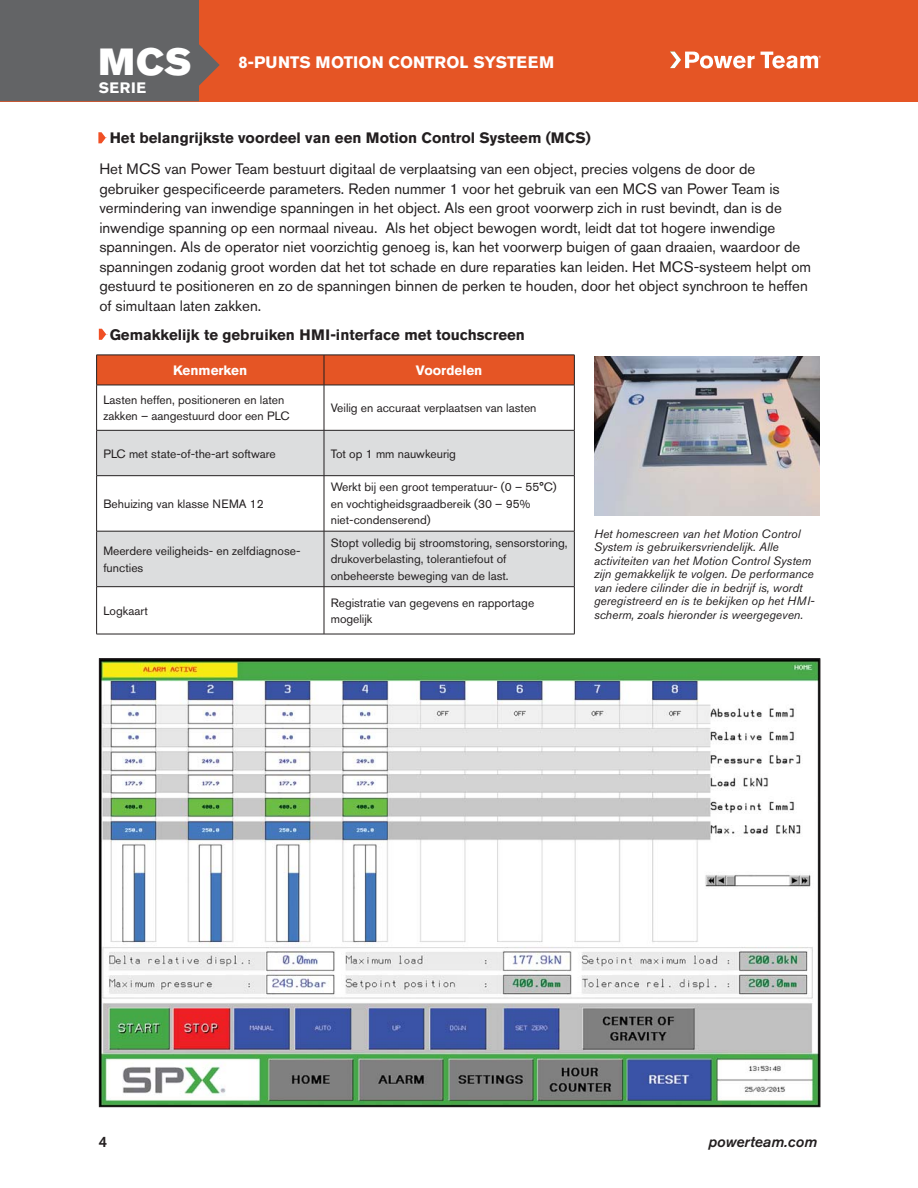
<style>
.page{position:relative;width:918px;height:1188px;background:#fff}
.page>*{position:absolute;margin:0;border:0;box-sizing:border-box;transform-origin:0 0}
.t1{font:37.5px "Akzidenz Grotesk BE Super";color:#fff}
.t2{font:700 16.5px "Akzidenz Grotesk BE";color:#fff}
.t3{font:15px/19.5px "Akzidenz Grotesk BE";color:#231f20}
.t4{font:700 15px "Akzidenz Grotesk BE";color:#231f20}
.t5{font:italic 500 15px "Akzidenz Grotesk BE";color:#231f20}
.t6{font:700 15px "Akzidenz Grotesk BE";letter-spacing:.04em;color:#fff}
.t7{font:500 15px "Akzidenz Grotesk BE";color:#231f20}
.t8{font:700 13.5px "Akzidenz Grotesk BE";color:#fff}
.t9{font:12px/16.5px "Akzidenz Grotesk BE";color:#231f20}
.t10{font:italic 12px/13.5px "Akzidenz Grotesk BE";color:#231f20}
</style>
<div class="page">
<div style="left:0;top:0;width:918px;height:101px;background:#e55525"></div>
<svg style="left:0;top:0;width:220px;height:101px;background:#6c6261"></svg>
<svg style="left:670px;top:52px;width:85px;height:17px"></svg>
<svg style="left:761px;top:52px;width:60px;height:17px"></svg>
<svg style="left:98px;top:132px;width:8px;height:11px"></svg>
<div style="left:97px;top:356px;width:477px;height:29px;background:#e55525"></div>
<svg style="left:97px;top:386px;width:477px;height:248px"></svg>
<svg style="left:97px;top:431px;width:477px;height:155px;fill:#dcddde"></svg>
<hr style="left:96px;top:431px;width:1px;height:44px;background:#231f20">
<hr style="left:574px;top:431px;width:1px;height:44px;background:#231f20">
<hr style="left:96px;top:531px;width:1px;height:55px;background:#231f20">
<hr style="left:574px;top:531px;width:1px;height:55px;background:#231f20">
<hr style="left:96px;top:355px;width:228px;height:1px;background:#231f20">
<hr style="left:96px;top:355px;width:1px;height:30px;background:#231f20">
<hr style="left:324px;top:355px;width:251px;height:1px;background:#231f20">
<hr style="left:324px;top:355px;width:1px;height:30px;background:#231f20">
<hr style="left:574px;top:355px;width:1px;height:30px;background:#231f20">
<hr style="left:96px;top:385px;width:228px;height:1px;background:#231f20">
<hr style="left:96px;top:385px;width:1px;height:45px;background:#231f20">
<hr style="left:324px;top:385px;width:251px;height:1px;background:#231f20">
<hr style="left:574px;top:385px;width:1px;height:45px;background:#231f20">
<hr style="left:96px;top:430px;width:479px;height:1px;background:#231f20">
<hr style="left:324px;top:385px;width:1px;height:45px;background:#231f20">
<hr style="left:96px;top:475px;width:228px;height:1px;background:#231f20">
<hr style="left:96px;top:476px;width:1px;height:55px;background:#231f20">
<hr style="left:324px;top:475px;width:251px;height:1px;background:#231f20">
<hr style="left:574px;top:476px;width:1px;height:55px;background:#231f20">
<hr style="left:96px;top:531px;width:479px;height:1px;background:#231f20">
<hr style="left:96px;top:586px;width:228px;height:1px;background:#231f20">
<hr style="left:96px;top:587px;width:1px;height:47px;background:#231f20">
<hr style="left:324px;top:586px;width:251px;height:1px;background:#231f20">
<hr style="left:574px;top:587px;width:1px;height:47px;background:#231f20">
<hr style="left:96px;top:634px;width:479px;height:1px;background:#231f20">
<hr style="left:324px;top:431px;width:1px;height:44px;background:#231f20">
<hr style="left:324px;top:476px;width:1px;height:55px;background:#231f20">
<hr style="left:324px;top:531px;width:1px;height:55px;background:#231f20">
<hr style="left:324px;top:587px;width:1px;height:47px;background:#231f20">
<img style="left:101px;top:661px;width:717px;height:444px">
<img style="left:594px;top:356px;width:226px;height:159px">
<svg style="left:99px;top:329px;width:7px;height:11px"></svg>
<h1 class="t1" style="left:99px;top:48px;width:94px">MCS</h1>
<p class="t6" style="left:99px;top:82px;width:49px">SERIE</p>
<p class="t2" style="left:239px;top:56px;width:317px">8-PUNTS MOTION CONTROL SYSTEEM</p>
<p class="t4" style="left:110px;top:133px;width:483px">Het belangrijkste voordeel van een Motion Control Systeem (MCS)</p>
<p class="t3" style="left:99px;top:161px;width:713px">Het MCS van Power Team bestuurt digitaal de verplaatsing van een object, precies volgens de door de gebruiker gespecificeerde parameters. Reden nummer 1 voor het gebruik van een MCS van Power Team is vermindering van inwendige spanningen in het object. Als een groot voorwerp zich in rust bevindt, dan is de inwendige spanning op een normaal niveau. Als het object bewogen wordt, leidt dat tot hogere inwendige spanningen. Als de operator niet voorzichtig genoeg is, kan het voorwerp buigen of gaan draaien, waardoor de spanningen zodanig groot worden dat het tot schade en dure reparaties kan leiden. Het MCS-systeem helpt om gestuurd te positioneren en zo de spanningen binnen de perken te houden, door het object synchroon te heffen of simultaan laten zakken.</p>
<p class="t4" style="left:110px;top:329px;width:417px">Gemakkelijk te gebruiken HMI-interface met touchscreen</p>
<p class="t8" style="left:173px;top:365px;width:75px">Kenmerken</p>
<p class="t8" style="left:416px;top:365px;width:68px">Voordelen</p>
<p class="t9" style="left:103px;top:393px;width:188px">Lasten heffen, positioneren en laten zakken – aangestuurd door een PLC</p>
<p class="t9" style="left:331px;top:401px;width:207px">Veilig en accuraat verplaatsen van lasten</p>
<p class="t9" style="left:103px;top:446px;width:174px">PLC met state-of-the-art software</p>
<p class="t9" style="left:331px;top:446px;width:127px">Tot op 1 mm nauwkeurig</p>
<p class="t9" style="left:103px;top:497px;width:162px">Behuizing van klasse NEMA 12</p>
<p class="t9" style="left:331px;top:480px;width:227px">Werkt bij een groot temperatuur- (0 – 55°C) en vochtigheidsgraadbereik (30 – 95% niet-condenserend)</p>
<p class="t9" style="left:103px;top:544px;width:199px">Meerdere veiligheids- en zelfdiagnose&shy;functies</p>
<p class="t9" style="left:331px;top:536px;width:238px">Stopt volledig bij stroomstoring, sensorstoring, drukoverbelasting, tolerantiefout of onbeheerste beweging van de last.</p>
<p class="t9" style="left:103px;top:604px;width:46px">Logkaart</p>
<p class="t9" style="left:331px;top:595px;width:205px">Registratie van gegevens en rapportage mogelijk</p>
<p class="t10" style="left:594px;top:528px;width:222px">Het homescreen van het Motion Control System is gebruikersvriendelijk. Alle activiteiten van het Motion Control System zijn gemakkelijk te volgen. De performance van iedere cilinder die in bedrijf is, wordt geregistreerd en is te bekijken op het HMI&shy;scherm, zoals hieronder is weergegeven.</p>
<p class="t7" style="left:99px;top:1137px;width:10px">4</p>
<p class="t5" style="left:709px;top:1137px;width:110px">powerteam.com</p>
</div>
